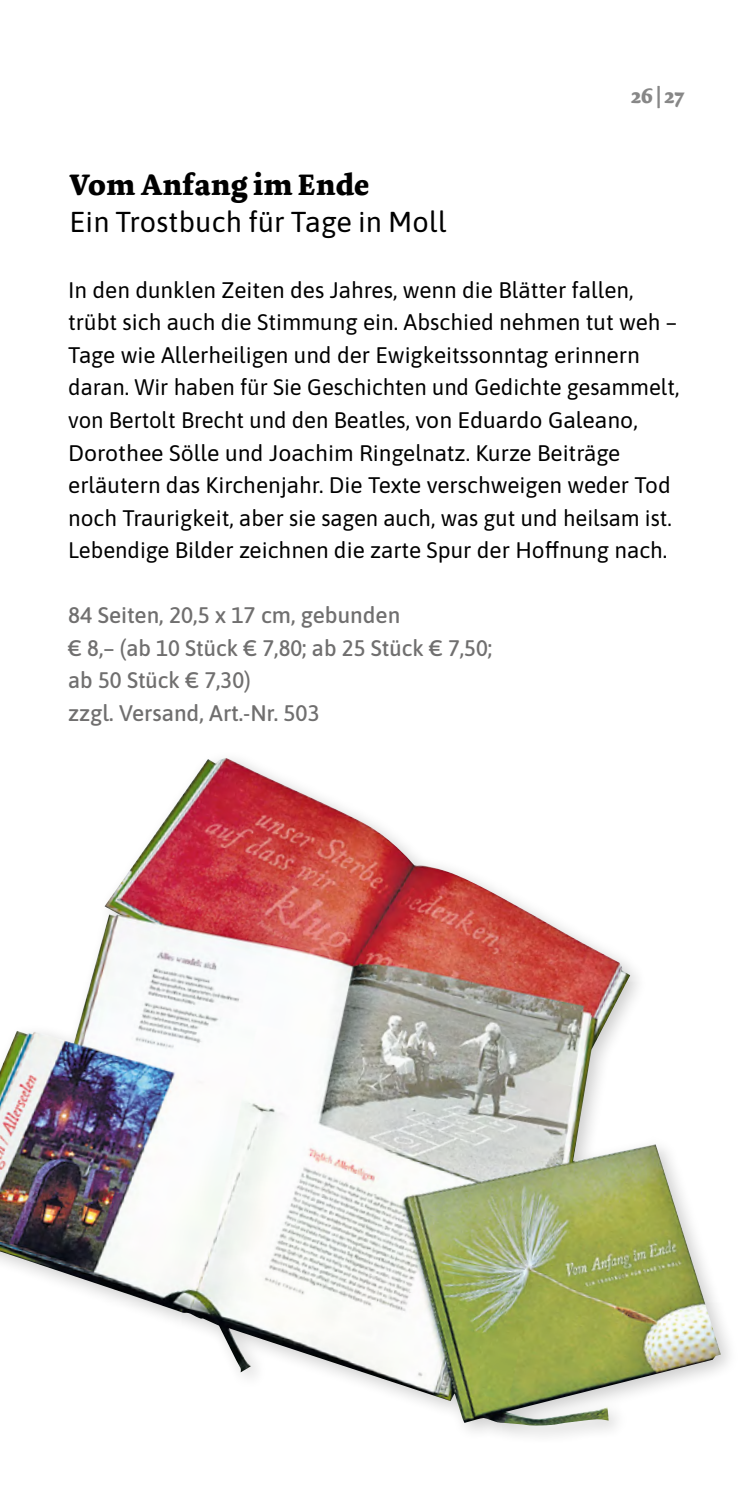
<style>
.page{position:relative;width:752px;height:1489px;background:#fff}
.page>*{position:absolute;margin:0;border:0;box-sizing:border-box;transform-origin:0 0}
.t1{font:700 31.25px "Dolly Pro";letter-spacing:.01em;color:#000}
.t2{font:28.75px "Asap";letter-spacing:.01em;color:#000}
.t3{font:22.5px/32.5px "Asap";color:#000}
.t4{font:500 22.5px/32.5px "Asap";color:#706f6f}
.t5{font:700 22.5px "Dolly Pro";color:#878787}
</style>
<div class="page">
<img style="left:0;top:758px;width:720px;height:667px">
<h1 class="t1" style="left:69px;top:164px;width:301px">Vom Anfang im Ende</h1>
<p class="t2" style="left:69px;top:202px;width:378px">Ein Trostbuch für Tage in Moll</p>
<p class="t5" style="left:630px;top:81px;width:55px">26|27</p>
<p class="t3" style="left:68px;top:272px;width:612px">In den dunklen Zeiten des Jahres, wenn die Blätter fallen, trübt sich auch die Stimmung ein. Abschied nehmen tut weh – Tage wie Allerheiligen und der Ewigkeitssonntag erinnern daran. Wir haben für Sie Geschichten und Gedichte gesammelt, von Bertolt Brecht und den Beatles, von Eduardo Galeano, Dorothee Sölle und Joachim Ringelnatz. Kurze Beiträge erläutern das Kirchenjahr. Die Texte verschweigen weder Tod noch Traurigkeit, aber sie sagen auch, was gut und heilsam ist.<br>Lebendige Bilder zeichnen die zarte Spur der Hoffnung nach.</p>
<p class="t4" style="left:68px;top:597px;width:425px">84 Seiten, 20,5 x 17 cm, gebunden<br>€ 8,– (ab 10 Stück € 7,80; ab 25 Stück € 7,50; ab 50 Stück € 7,30)<br>zzgl. Versand, Art.-Nr. 503</p>
</div>
